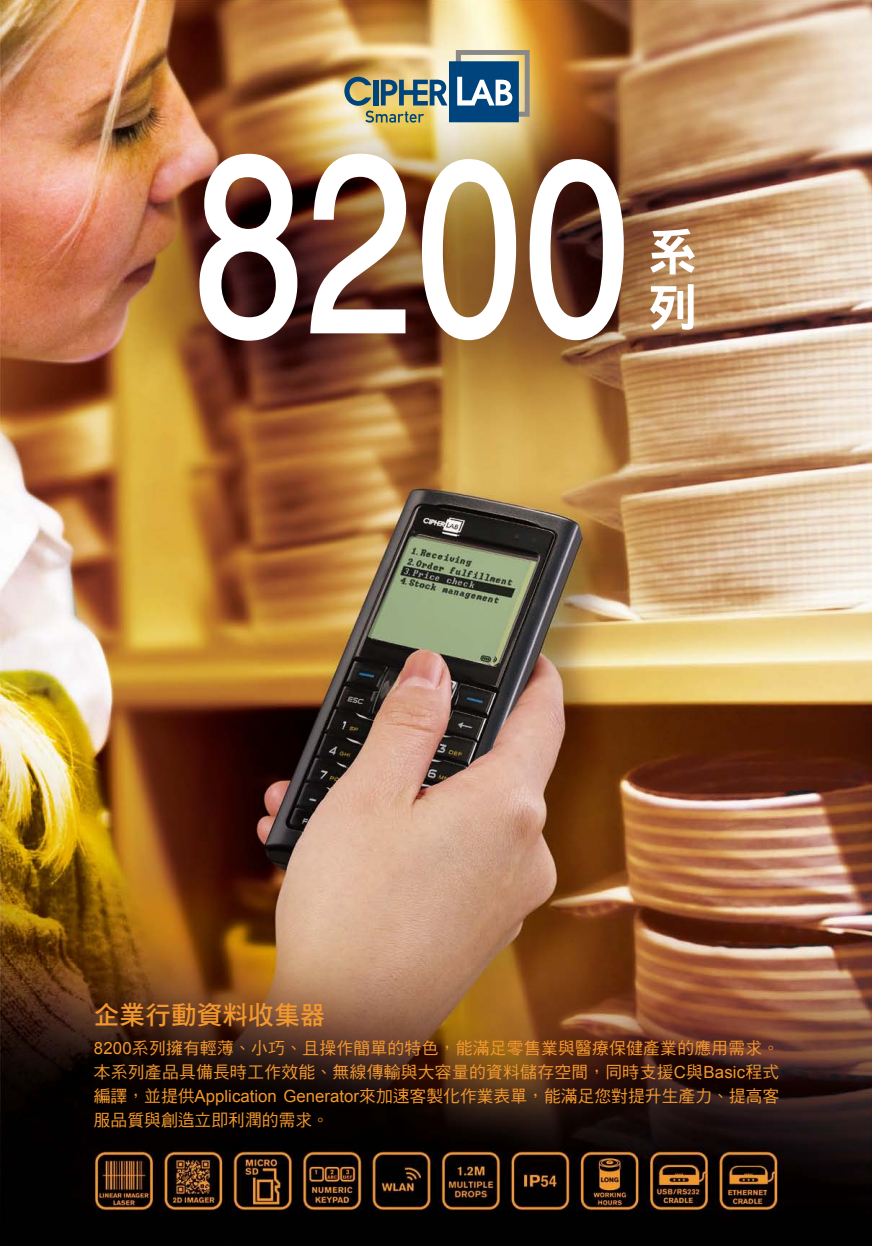
<style>
.page{position:relative;width:872px;height:1246px;background:#fff}
.page>*{position:absolute;margin:0;border:0;box-sizing:border-box;transform-origin:0 0}
.t1{font:247.95px "Helvetica";color:#fff;scale:.76 1}
.t2{font:51.15px/55.7px "DF Hei Std W9";color:#fff}
.t3{font:25.8px "DF Hei Std W7";color:#f3982d}
.t4{font:16.8px/24px "DF Hei Std W5";color:#f3982d;text-align:justify}
.s1{font-size:255px}
.s2{font-size:251.85px}
.s3{font-family:"Arial"}
</style>
<div class="page">
<img style="left:0;top:0;width:872px;height:1246px">
<svg style="left:420px;top:158px;width:97px;height:184px;background:#9c784a"></svg>
<svg style="left:198px;top:152px;width:101px;height:190px;background:#5e3933"></svg>
<img style="left:309px;top:152px;width:98px;height:183px">
<svg style="left:528px;top:158px;width:97px;height:184px;background:#6b4737"></svg>
<svg style="left:344px;top:50px;width:185px;height:73px;background:#8c998d"></svg>
<p class="t1" style="left:194px;top:56px;width:575px"><span class="s1">8</span><span class="s2">2</span>00</p>
<p class="t2" style="left:647px;top:223px;width:49px">系列</p>
<p class="t3" style="left:94px;top:1001px;width:233px">企業行動資料收集器</p>
<p class="t4" style="left:94px;top:1036px;width:687px"><span class="s3">8200</span>系列擁有輕薄、小巧、且操作簡單的特色，能滿足零售業與醫療保健產業的應用需求。本系列產品具備長時工作效能、無線傳輸與大容量的資料儲存空間，同時支援<span class="s3">C</span>與<span class="s3">Basic</span>程式編譯，並提供<span class="s3">Application Generator</span>來加速客製化作業表單，能滿足您對提升生產力、提高客服品質與創造立即利潤的需求。</p>
</div>
